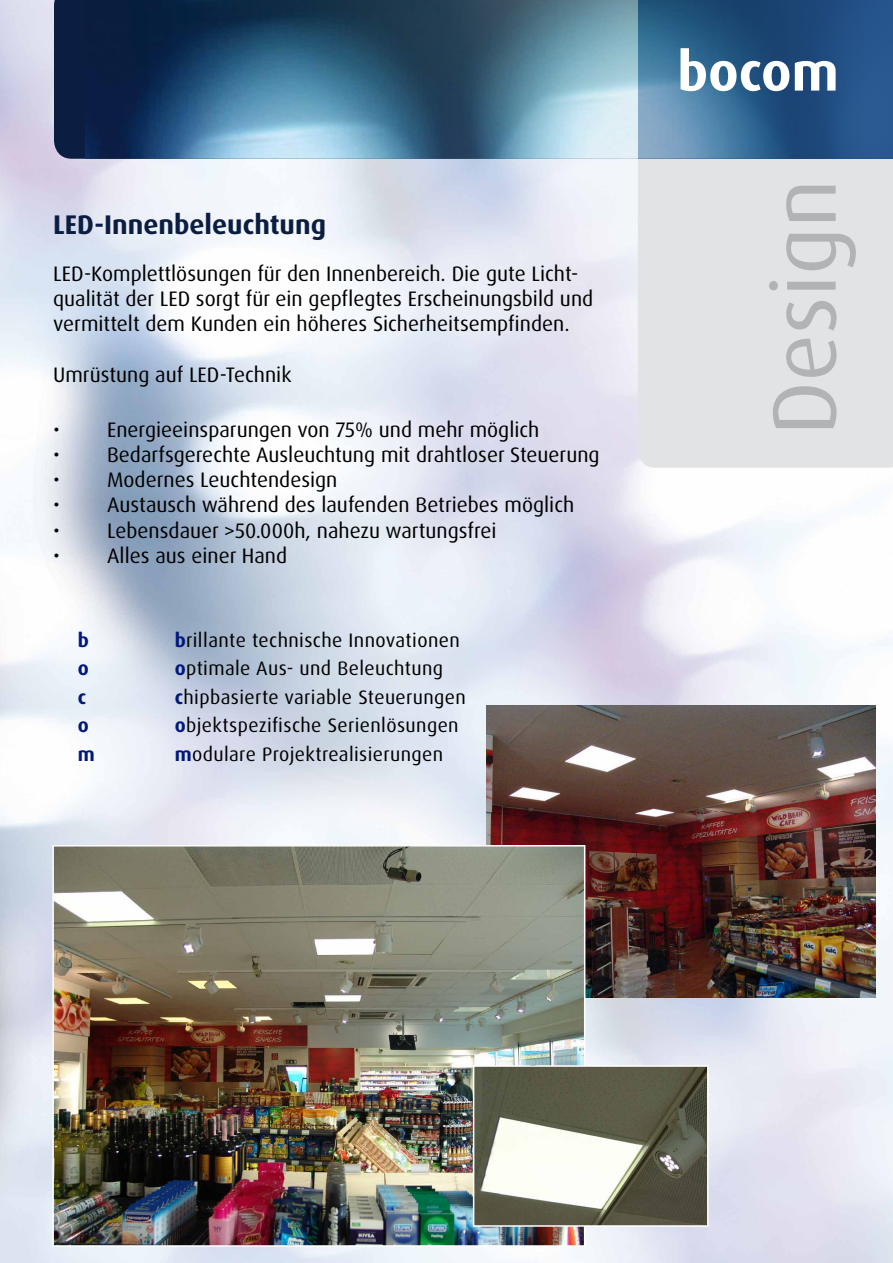
<style>
.page{position:relative;width:893px;height:1263px;background:#fff}
.page>*{position:absolute;margin:0;border:0;box-sizing:border-box;transform-origin:0 0}
.t1{font:90px "Dax OT";color:#b1b3b4}
.t2{font:700 54px "Dax OT";color:#fff}
.t3{font:700 27px "Dax OT";color:#0b1d41}
.t4{font:21px/25.2px "Dax OT";color:#000}
.t5{font:19.5px/28.5px "Dax OT";letter-spacing:.02em;color:#000}
.t6{font:700 19.5px/28.5px "Dax OT";color:#00187d}
.s1{font-weight:700;color:#00187d}
</style>
<div class="page">
<img style="left:0;top:0;width:893px;height:1263px">
<div style="left:638px;top:159px;width:255px;height:309px;background:#e2e3e5"></div>
<div style="left:54px;top:0;width:31px;height:159px;background:#0b1d41"></div>
<img style="left:85px;top:0;width:808px;height:159px">
<img style="left:486px;top:706px;width:389px;height:291px">
<img style="left:55px;top:848px;width:527px;height:396px">
<div style="left:52px;top:845px;width:533px;height:402px;border:2px solid #fff"></div>
<img style="left:476px;top:1068px;width:229px;height:156px">
<div style="left:473px;top:1065px;width:235px;height:162px;border:2px solid #fff"></div>
<p class="t3" style="left:53px;top:207px;width:274px">LED-Innenbeleuchtung</p>
<p class="t4" style="left:53px;top:261px;width:542px">LED-Komplettlösungen für den Innenbereich. Die gute Licht&shy;qualität der LED sorgt für ein gepflegtes Erscheinungsbild und vermittelt dem Kunden ein höheres Sicherheitsempfinden.</p>
<p class="t4" style="left:53px;top:362px;width:240px">Umrüstung auf LED-Technik</p>
<p class="t4" style="left:53px;top:417px;width:488px">• Energieeinsparungen von 75% und mehr möglich</p>
<p class="t4" style="left:53px;top:442px;width:548px">• Bedarfsgerechte Ausleuchtung mit drahtloser Steuerung</p>
<p class="t4" style="left:53px;top:467px;width:286px">• Modernes Leuchtendesign</p>
<p class="t4" style="left:53px;top:493px;width:523px">• Austausch während des laufenden Betriebes möglich</p>
<p class="t4" style="left:53px;top:518px;width:445px">• Lebensdauer &gt;50.000h, nahezu wartungsfrei</p>
<p class="t4" style="left:53px;top:543px;width:236px">• Alles aus einer Hand</p>
<p class="t6" style="left:78px;top:626px;width:19px">b o c o m</p>
<p class="t5" style="left:175px;top:626px;width:293px"><span class="s1">b</span>rillante technische Innovationen <span class="s1">o</span>ptimale Aus- und Beleuchtung <span class="s1">c</span>hipbasierte variable Steuerungen <span class="s1">o</span>bjektspezifische Serienlösungen <span class="s1">m</span>odulare Projektrealisierungen</p>
<h2 class="t2" style="left:677px;top:37px;width:163px">bocom</h2>
<h1 class="t1" style="left:747px;top:435px;width:257px;rotate:-90deg">Design</h1>
</div>
